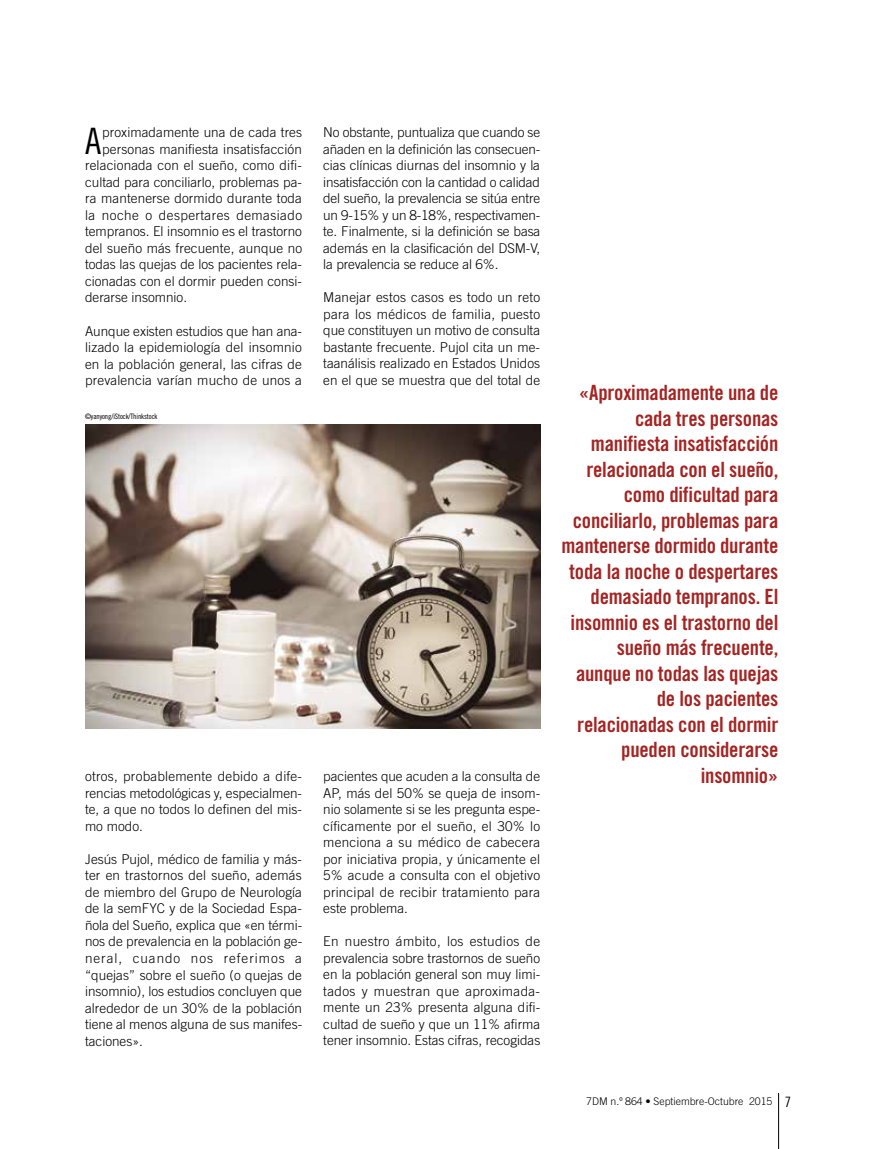
<style>
.page{position:relative;width:872px;height:1149px;background:#fff}
.page>*{position:absolute;margin:0;border:0;box-sizing:border-box;transform-origin:0 0}
.t1{font:36.3px "Trade Gothic LT Std Cn 18";color:#000}
.t2{font:21px/25.5px "Trade Gothic LT Std Bd Cn 20";letter-spacing:-.01em;color:#a42422;text-align:right}
.t3{font:300 13.5px/16.5px "Trade Gothic LT Std";color:#000;text-align:justify}
.t4{font:300 13.5px "Trade Gothic LT Std";letter-spacing:.03em;color:#000}
.t5{font:300 10.5px "Trade Gothic LT Std";color:#000}
.t6{font:7.5px "Trade Gothic LT Std Cn 18";letter-spacing:-.015em;color:#000}
.s1{font-family:"Trade Gothic LT Std Cn 18";font-weight:400;font-size:14.25px}
</style>
<div class="page">
<hr style="left:778px;top:1092px;width:1px;height:56px;background:#000">
<img style="left:85px;top:424px;width:455px;height:304px">
<h1 class="t1" style="left:85px;top:119px;width:18px">A</h1>
<p class="t3" style="left:102px;top:124px;width:201px">proximadamente una de cada tres</p>
<p class="t3" style="left:102px;top:141px;width:201px">personas manifiesta insatisfacción</p>
<p class="t3" style="left:85px;top:157px;width:218px">relacionada con el sueño, como difi-</p>
<p class="t3" style="left:85px;top:174px;width:218px">cultad para conciliarlo, problemas pa-</p>
<p class="t3" style="left:85px;top:190px;width:218px">ra mantenerse dormido durante toda</p>
<p class="t4" style="left:85px;top:207px;width:218px">la noche o despertares demasiado</p>
<p class="t3" style="left:85px;top:223px;width:218px">tempranos. El insomnio es el trastorno</p>
<p class="t3" style="left:85px;top:240px;width:218px">del sueño más frecuente, aunque no</p>
<p class="t3" style="left:85px;top:256px;width:218px">todas las quejas de los pacientes rela-</p>
<p class="t3" style="left:85px;top:273px;width:218px">cionadas con el dormir pueden consi-</p>
<p class="t3" style="left:85px;top:289px;width:103px">derarse insomnio.</p>
<p class="t3" style="left:85px;top:322px;width:218px">Aunque existen estudios que han ana&shy;lizado la epidemiología del insomnio en la población general, las cifras de prevalencia varían mucho de unos a</p>
<p class="t6" style="left:85px;top:411px;width:74px">©yanyong/iStock/Thinkstock</p>
<p class="t3" style="left:323px;top:124px;width:219px">No obstante, puntualiza que cuando se añaden en la definición las consecuen&shy;cias clínicas diurnas del insomnio y la insatisfacción con la cantidad o calidad del sueño, la prevalencia se sitúa entre un 9-15% y un 8-18%, respectivamen&shy;te. Finalmente, si la definición se basa además en la clasificación del DSM-V, la prevalencia se reduce al 6%.</p>
<p class="t3" style="left:323px;top:289px;width:218px">Manejar estos casos es todo un reto para los médicos de familia, puesto que constituyen un motivo de consulta bastante frecuente. Pujol cita un me&shy;taanálisis realizado en Estados Unidos en el que se muestra que del total de</p>
<p class="t3" style="left:85px;top:767px;width:218px">otros, probablemente debido a dife&shy;rencias metodológicas y, especialmen&shy;te, a que no todos lo definen del mis&shy;mo modo.</p>
<p class="t3" style="left:85px;top:850px;width:219px">Jesús Pujol, médico de familia y más&shy;ter en trastornos del sueño, además de miembro del Grupo de Neurología de la semFYC y de la Sociedad Espa&shy;ñola del Sueño, explica que «en térmi&shy;nos de prevalencia en la población ge&shy;neral, cuando nos referimos a “quejas” sobre el sueño (o quejas de insomnio), los estudios concluyen que alrededor de un 30% de la población tiene al menos alguna de sus manifes&shy;taciones».</p>
<p class="t3" style="left:323px;top:767px;width:218px">pacientes que acuden a la consulta de AP, más del 50% se queja de insom&shy;nio solamente si se les pregunta espe&shy;cíficamente por el sueño, el 30% lo menciona a su médico de cabecera por iniciativa propia, y únicamente el 5% acude a consulta con el objetivo principal de recibir tratamiento para este problema.</p>
<p class="t3" style="left:323px;top:932px;width:218px">En nuestro ámbito, los estudios de prevalencia sobre trastornos de sueño en la población general son muy limi&shy;tados y muestran que aproximada&shy;mente un 23% presenta alguna difi&shy;cultad de sueño y que un 11% afirma tener insomnio. Estas cifras, recogidas</p>
<p class="t2" style="left:561px;top:380px;width:218px">«Aproximadamente una de cada tres personas manifiesta insatisfacción relacionada con el sueño, como dificultad para conciliarlo, problemas para mantenerse dormido durante toda la noche o despertares demasiado tempranos. El insomnio es el trastorno del sueño más frecuente, aunque no todas las quejas de los pacientes relacionadas con el dormir pueden considerarse insomnio»</p>
<p class="t5" style="left:586px;top:1094px;width:206px">7DM n.º 864 • Septiembre-Octubre 2015 <span class="s1">7</span></p>
</div>
